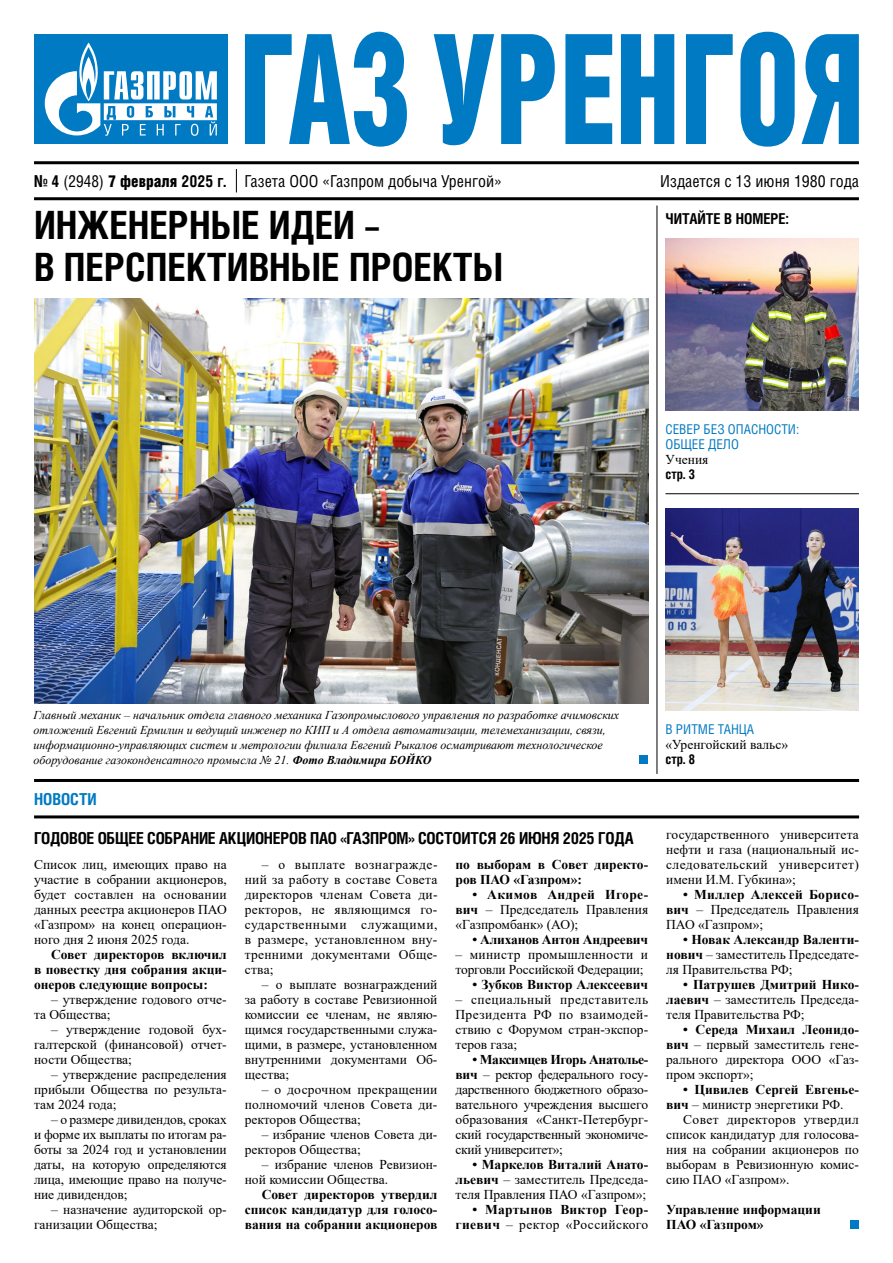
<style>
.page{position:relative;width:893px;height:1263px;background:#fff}
.page>*{position:absolute;margin:0;border:0;box-sizing:border-box;transform-origin:0 0}
.t1{font:900 153px "Helios Cond";color:#007ac2;scale:.76 1}
.t2{font:700 39px/42px "Helios Cond";color:#000}
.t3{font:700 16.5px "Helios Cond";letter-spacing:-.015em;color:#000}
.t4{font:16.5px "Helios Cond";color:#000;scale:.96 1}
.t5{font:16.5px "Helios Cond";color:#000}
.t6{font:700 16.5px "Helios Cond";color:#007ac2}
.t7{font:700 15px "Helios Cond";color:#000}
.t8{font:13.5px/15px "Times New Roman";color:#000;text-align:justify}
.t9{font:700 13.5px/15px "Times New Roman";color:#000}
.t10{font:700 13.5px/15px "Times New Roman";letter-spacing:.02em;color:#000;text-align:right}
.t11{font:13.5px/15px "Helios Cond";color:#0079c1}
.t12{font:700 13.5px "Helios Cond";color:#000}
.t13{font:italic 12px/15px "Times New Roman";color:#000}
.s1{font-weight:700}
.s2{font-weight:900}
.s3{font-weight:400}
</style>
<div class="page">
<hr style="left:34px;top:161px;width:825px;height:3px;background:#000">
<hr style="left:34px;top:197px;width:825px;height:3px;background:#000">
<svg style="left:236px;top:169px;width:1px;height:23px"></svg>
<div style="left:34px;top:34px;width:194px;height:110px;background:#007ac2"></div>
<svg style="left:45px;top:43px;width:172px;height:93px"></svg>
<hr style="left:657px;top:205px;width:1px;height:569px;background:#000">
<img style="left:665px;top:239px;width:194px;height:171px">
<img style="left:665px;top:509px;width:194px;height:201px">
<hr style="left:665px;top:493px;width:194px;height:1px;background:#000">
<img style="left:34px;top:299px;width:614px;height:405px">
<hr style="left:34px;top:815px;width:825px;height:3px;background:#000">
<hr style="left:34px;top:779px;width:825px;height:3px;background:#000">
<div style="left:639px;top:755px;width:9px;height:8px;background:#007ac2"></div>
<div style="left:850px;top:1220px;width:9px;height:9px;background:#007ac2"></div>
<h1 class="t1" style="left:239px;top:2px;width:825px">ГАЗ УРЕНГОЯ</h1>
<p class="t4" style="left:34px;top:171px;width:489px"><span class="s1">№ 4</span> (2948) <span class="s2">7 февраля</span> <span class="s1">2025 г.</span> Газета ООО «Газпром добыча Уренгой»</p>
<p class="t5" style="left:660px;top:171px;width:200px">Издается с 13 июня 1980 года</p>
<h2 class="t2" style="left:34px;top:203px;width:471px">Инженерные идеи –<br>в перспективные проекты</h2>
<p class="t7" style="left:665px;top:209px;width:125px">ЧИТАЙТЕ В НОМЕРЕ:</p>
<p class="t11" style="left:665px;top:421px;width:135px">СЕВЕР БЕЗ ОПАСНОСТИ:<br>ОБЩЕЕ ДЕЛО</p>
<p class="t8" style="left:665px;top:451px;width:44px">Учения</p>
<p class="t12" style="left:665px;top:466px;width:31px">стр. 3</p>
<p class="t13" style="left:34px;top:707px;width:587px">Главный механик – начальник отдела главного механика Газопромыслового управления по разработке ачимовских отложений Евгений Ермилин и ведущий инженер по КИП и А отдела автоматизации, телемеханизации, связи, информационно-управляющих систем и метрологии филиала Евгений Рыкалов осматривают технологическое оборудование газоконденсатного промысла № 21. <span class="s1">Фото Владимира БОЙКО</span></p>
<p class="t6" style="left:34px;top:789px;width:63px">Новости</p>
<p class="t3" style="left:34px;top:829px;width:600px">Годовое Общее собрание акционеров ПАО «Газпром» состоится 26 июня 2025 года</p>
<p class="t8" style="left:34px;top:856px;width:194px">Список лиц, имеющих право на участие в собрании акционеров, будет составлен на основании данных реестра акционеров ПАО «Газпром» на конец операцион&shy;ного дня 2 июня 2025 года.</p>
<p class="t9" style="left:34px;top:946px;width:194px;text-align:justify;text-indent:17px">Совет директоров включил в повестку дня собрания акци&shy;онеров следующие вопросы:</p>
<p class="t8" style="left:34px;top:991px;width:194px;text-indent:17px">– утверждение годового отче&shy;та Общества;</p>
<p class="t8" style="left:34px;top:1021px;width:194px;text-indent:17px">– утверждение годовой бух&shy;галтерской (финансовой) отчет&shy;ности Общества;</p>
<p class="t8" style="left:34px;top:1066px;width:194px;text-indent:17px">– утверждение распределения прибыли Общества по результа&shy;там 2024 года;</p>
<p class="t8" style="left:34px;top:1111px;width:194px;text-indent:17px">– о размере дивидендов, сроках и форме их выплаты по итогам ра&shy;боты за 2024 год и установлении даты, на которую определяются лица, имеющие право на получе&shy;ние дивидендов;</p>
<p class="t8" style="left:34px;top:1201px;width:194px;text-indent:17px">– назначение аудиторской ор&shy;ганизации Общества;</p>
<p class="t8" style="left:245px;top:856px;width:194px;text-indent:17px">– о выплате вознагражде&shy;ний за работу в составе Совета директоров членам Совета ди&shy;ректоров, не являющимся го&shy;сударственными служащими, в размере, установленном вну&shy;тренними документами Обще&shy;ства;</p>
<p class="t8" style="left:245px;top:976px;width:194px;text-indent:17px">– о выплате вознаграждений за работу в составе Ревизионной комиссии ее членам, не являю&shy;щимся государственными служа&shy;щими, в размере, установленном внутренними документами Об&shy;щества;</p>
<p class="t8" style="left:245px;top:1081px;width:194px;text-indent:17px">– о досрочном прекращении полномочий членов Совета ди&shy;ректоров Общества;</p>
<p class="t8" style="left:245px;top:1126px;width:194px;text-indent:17px">– избрание членов Совета ди&shy;ректоров Общества;</p>
<p class="t8" style="left:245px;top:1156px;width:194px;text-indent:17px">– избрание членов Ревизион&shy;ной комиссии Общества.</p>
<p class="t9" style="left:245px;top:1186px;width:194px;text-align:justify;text-indent:17px">Совет директоров утвердил список кандидатур для голосо&shy;вания на собрании акционеров</p>
<p class="t9" style="left:455px;top:856px;width:194px">по выборам в Совет директо&shy;ров ПАО «Газпром»:</p>
<p class="t8" style="left:455px;top:886px;width:194px;text-indent:17px"><span class="s1">• Акимов Андрей Игоре&shy;вич</span> – Председатель Правления «Газпромбанк» (АО);</p>
<p class="t9" style="left:472px;top:931px;width:177px">• Алиханов Антон Андреевич</p>
<p class="t8" style="left:455px;top:946px;width:194px">– министр промышленности и торговли Российской Федерации;</p>
<p class="t9" style="left:472px;top:976px;width:177px">• Зубков Виктор Алексеевич</p>
<p class="t8" style="left:455px;top:991px;width:194px">– специальный представитель Президента РФ по взаимодей&shy;ствию с Форумом стран-экспор&shy;теров газа;</p>
<p class="t8" style="left:455px;top:1051px;width:194px;text-indent:17px"><span class="s1">• Максимцев Игорь Анатолье&shy;вич</span> – ректор федерального госу&shy;дарственного бюджетного образо&shy;вательного учреждения высшего образования «Санкт-Петербург&shy;ский государственный экономиче&shy;ский университет»;</p>
<p class="t8" style="left:455px;top:1156px;width:194px;text-indent:17px"><span class="s1">• Маркелов Виталий Анато&shy;льевич</span> – заместитель Председа&shy;теля Правления ПАО «Газпром»;</p>
<p class="t10" style="left:455px;top:1201px;width:194px">• Мартынов Виктор Геор&shy;гиевич <span class="s3">– ректор «Российского</span></p>
<p class="t11" style="left:665px;top:721px;width:89px">В ритметанца</p>
<p class="t8" style="left:665px;top:736px;width:124px">«Уренгойский вальс»</p>
<p class="t12" style="left:665px;top:751px;width:31px">стр. 8</p>
<p class="t8" style="left:666px;top:826px;width:194px">государственного университета нефти и газа (национальный ис&shy;следовательский университет) имени И.М. Губкина»;</p>
<p class="t8" style="left:666px;top:886px;width:194px;text-indent:17px"><span class="s1">• Миллер Алексей Борисо&shy;вич</span> – Председатель Правления ПАО «Газпром»;</p>
<p class="t8" style="left:666px;top:931px;width:194px;text-indent:17px"><span class="s1">• Новак Александр Валенти&shy;нович</span> – заместитель Председате&shy;ля Правительства РФ;</p>
<p class="t8" style="left:666px;top:976px;width:194px;text-indent:17px"><span class="s1">• Патрушев Дмитрий Нико&shy;лаевич</span> – заместитель Председа&shy;теля Правительства РФ;</p>
<p class="t8" style="left:666px;top:1021px;width:194px;text-indent:17px"><span class="s1">• Середа Михаил Леонидо&shy;вич</span> – первый заместитель гене&shy;рального директора ООО «Газ&shy;пром экспорт»;</p>
<p class="t9" style="left:666px;top:1081px;width:194px;text-indent:17px">• Цивилев Сергей Евгенье&shy;вич <span class="s3">– министр энергетики РФ.</span></p>
<p class="t8" style="left:666px;top:1111px;width:194px;text-indent:17px">Совет директоров утвердил список кандидатур для голосова&shy;ния на собрании акционеров по выборам в Ревизионную комис&shy;сию ПАО «Газпром».</p>
<p class="t9" style="left:666px;top:1201px;width:156px">Управление информации<br>ПАО «Газпром»</p>
</div>
